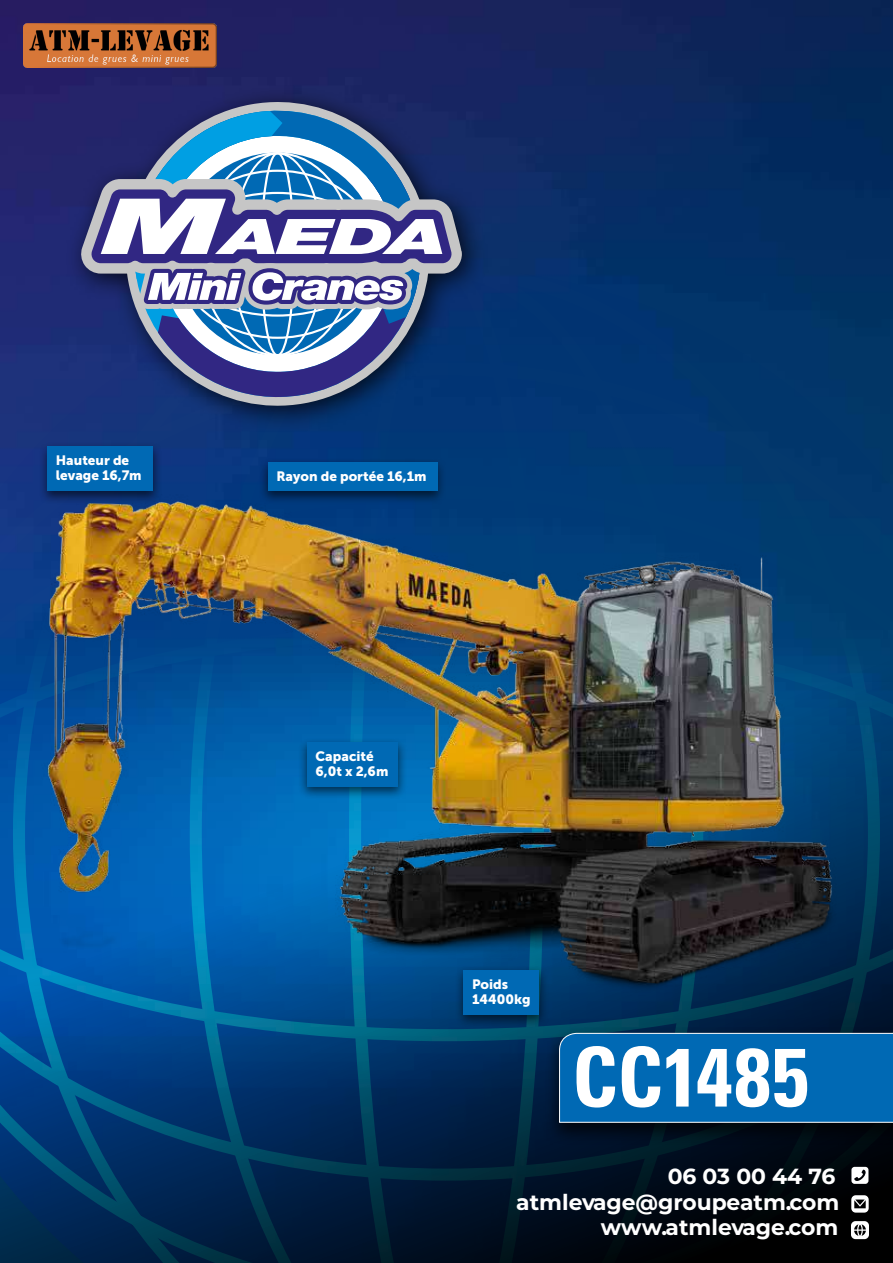
<style>
.page{position:relative;width:893px;height:1263px;background:#fff}
.page>*{position:absolute;margin:0;border:0;box-sizing:border-box;transform-origin:0 0}
.t1{font:700 condensed 82.5px "Univers LT Std";letter-spacing:-.01em;color:#fff}
.t2{font:100 21.9px "Montserrat";color:#fff}
.t3{font:13.5px/15px "Museo Sans 900";color:#fff}
</style>
<div class="page">
<img style="left:0;top:0;width:893px;height:268px">
<svg style="left:13px;top:266px;width:867px;height:116px;background:#08326a"></svg>
<svg style="left:544px;top:266px;width:159px;height:116px;background:#01336e"></svg>
<div style="left:488px;top:266px;width:56px;height:116px;background:#023371"></div>
<svg style="left:0;top:1101px;width:893px;height:162px;background:#001c38"></svg>
<div style="left:65px;top:85px;width:423px;height:348px;background:#000;opacity:.75"></div>
<svg style="left:113px;top:90px;width:329px;height:292px;background:#1c286a"></svg>
<svg style="left:158px;top:356px;width:274px;height:26px"></svg>
<svg style="left:143px;top:99px;width:281px;height:12px;background:#3c4174"></svg>
<svg style="left:80px;top:111px;width:382px;height:245px"></svg>
<div style="left:375px;top:270px;width:11px;height:5px;background:#c6c6c6"></div>
<img style="left:0;top:382px;width:893px;height:719px">
<div style="left:545px;top:1027px;width:348px;height:118px;background:#000;opacity:.75"></div>
<div style="left:559px;top:1032px;width:334px;height:91px;background:#0069b4"></div>
<div style="left:259px;top:458px;width:187px;height:47px;background:#000;opacity:.6"></div>
<div style="left:268px;top:462px;width:169px;height:29px;background:#0069b4"></div>
<div style="left:298px;top:737px;width:109px;height:63px;background:#000;opacity:.6"></div>
<div style="left:307px;top:742px;width:91px;height:45px;background:#0069b4"></div>
<div style="left:38px;top:442px;width:124px;height:62px;background:#000;opacity:.6"></div>
<div style="left:47px;top:446px;width:106px;height:45px;background:#0069b4"></div>
<div style="left:454px;top:965px;width:94px;height:63px;background:#000;opacity:.6"></div>
<div style="left:463px;top:970px;width:76px;height:45px;background:#0069b4"></div>
<svg style="left:851px;top:1167px;width:17px;height:17px"></svg>
<svg style="left:851px;top:1221px;width:18px;height:18px"></svg>
<svg style="left:851px;top:1195px;width:18px;height:17px"></svg>
<img style="left:24px;top:24px;width:193px;height:43px">
<p class="t3" style="left:56px;top:453px;width:87px">Hauteur de levage 16,7m</p>
<p class="t3" style="left:276px;top:469px;width:152px">Rayon de portée 16,1m</p>
<p class="t3" style="left:316px;top:748px;width:74px">Capacité<br>6,0t x 2,6m</p>
<p class="t3" style="left:472px;top:977px;width:60px">Poids<br>14400kg</p>
<h1 class="t1" style="left:572px;top:1026px;width:238px">CC1485</h1>
<h2 class="t2" style="left:668px;top:1161px;width:169px">06 03 00 44 76</h2>
<h2 class="t2" style="left:601px;top:1212px;width:239px">www.atmlevage.com</h2>
<h2 class="t2" style="left:516px;top:1187px;width:325px">atmlevage@groupeatm.com</h2>
</div>
